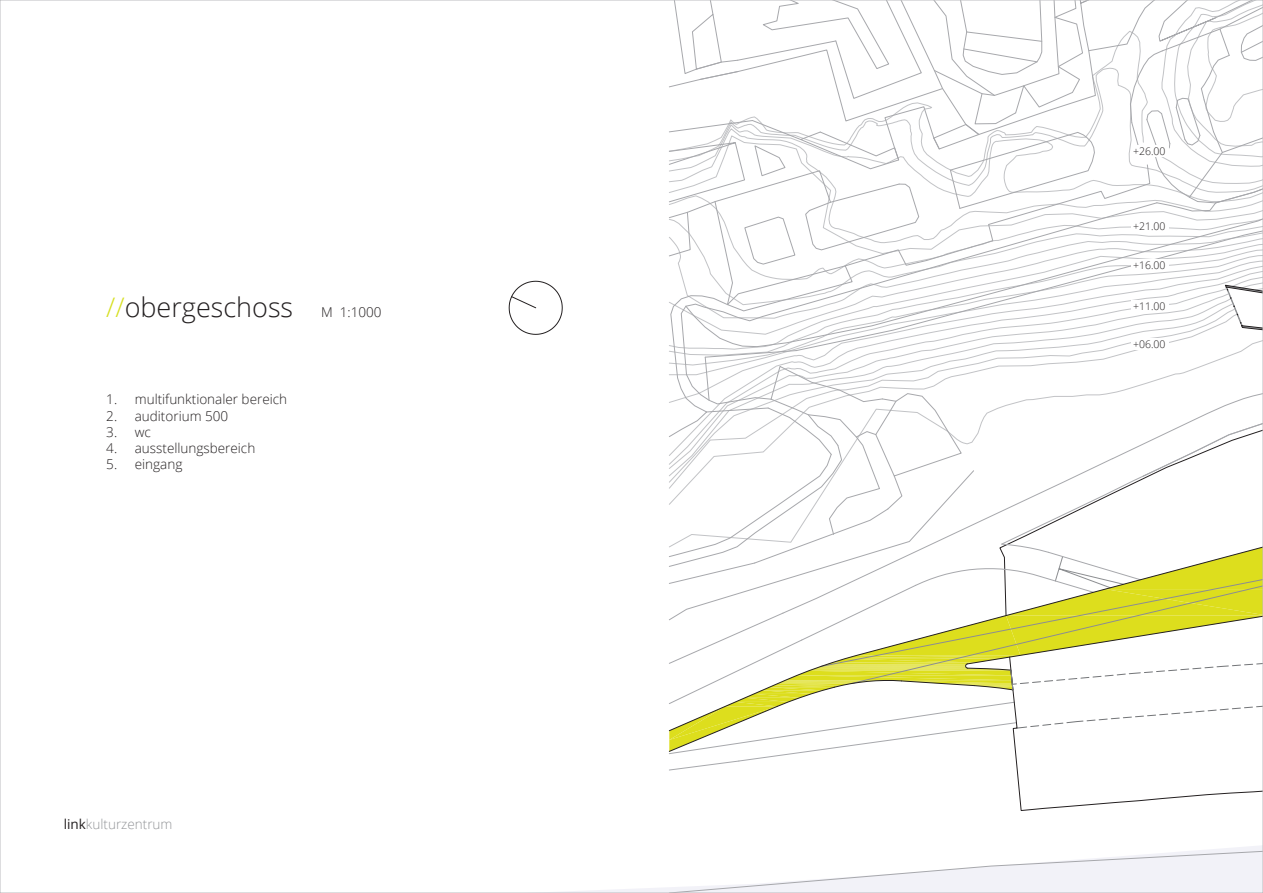
<style>
.page{position:relative;width:1263px;height:893px;background:#fff}
.page>*{position:absolute;margin:0;border:0;box-sizing:border-box;transform-origin:0 0}
.t1{font:300 27px "Open Sans";color:#231f20}
.t2{font:300 13.5px "Open Sans";color:#231f20}
.t3{font:300 13.5px "Open Sans";color:#939598}
.t4{font:300 10.5px "Open Sans";color:#231f20}
.s1{color:#d6df21}
.s2{font-size:13.5px}
.s3{font-weight:400;color:#231f20}
</style>
<div class="page">
<svg style="left:508px;top:280px;width:55px;height:55px"></svg>
<svg style="left:669px;top:846px;width:592px;height:45px"></svg>
<svg style="left:669px;top:2px;width:592px;height:809px"></svg>
<div style="left:1131px;top:145px;width:38px;height:12px;background:#fff"></div>
<div style="left:1131px;top:221px;width:38px;height:11px;background:#fff"></div>
<div style="left:1131px;top:259px;width:38px;height:12px;background:#fff"></div>
<div style="left:1131px;top:300px;width:38px;height:12px;background:#fff"></div>
<div style="left:1131px;top:338px;width:38px;height:12px;background:#fff"></div>
<h1 class="t1" style="left:106px;top:289px;width:277px"><span class="s1">//</span>obergeschoss <span class="s2">M 1:1000</span></h1>
<p class="t2" style="left:106px;top:390px;width:182px">1. multifunktionaler bereich</p>
<p class="t2" style="left:106px;top:407px;width:123px">2. auditorium 500</p>
<p class="t2" style="left:106px;top:423px;width:46px">3. wc</p>
<p class="t2" style="left:106px;top:439px;width:151px">4. ausstellungsbereich</p>
<p class="t2" style="left:106px;top:455px;width:78px">5. eingang</p>
<p class="t3" style="left:64px;top:815px;width:110px"><span class="s3">link</span>kulturzentrum</p>
<p class="t4" style="left:1133px;top:144px;width:34px">+26.00</p>
<p class="t4" style="left:1133px;top:219px;width:34px">+21.00</p>
<p class="t4" style="left:1133px;top:258px;width:34px">+16.00</p>
<p class="t4" style="left:1133px;top:299px;width:34px">+11.00</p>
<p class="t4" style="left:1133px;top:337px;width:34px">+06.00</p>
</div>
